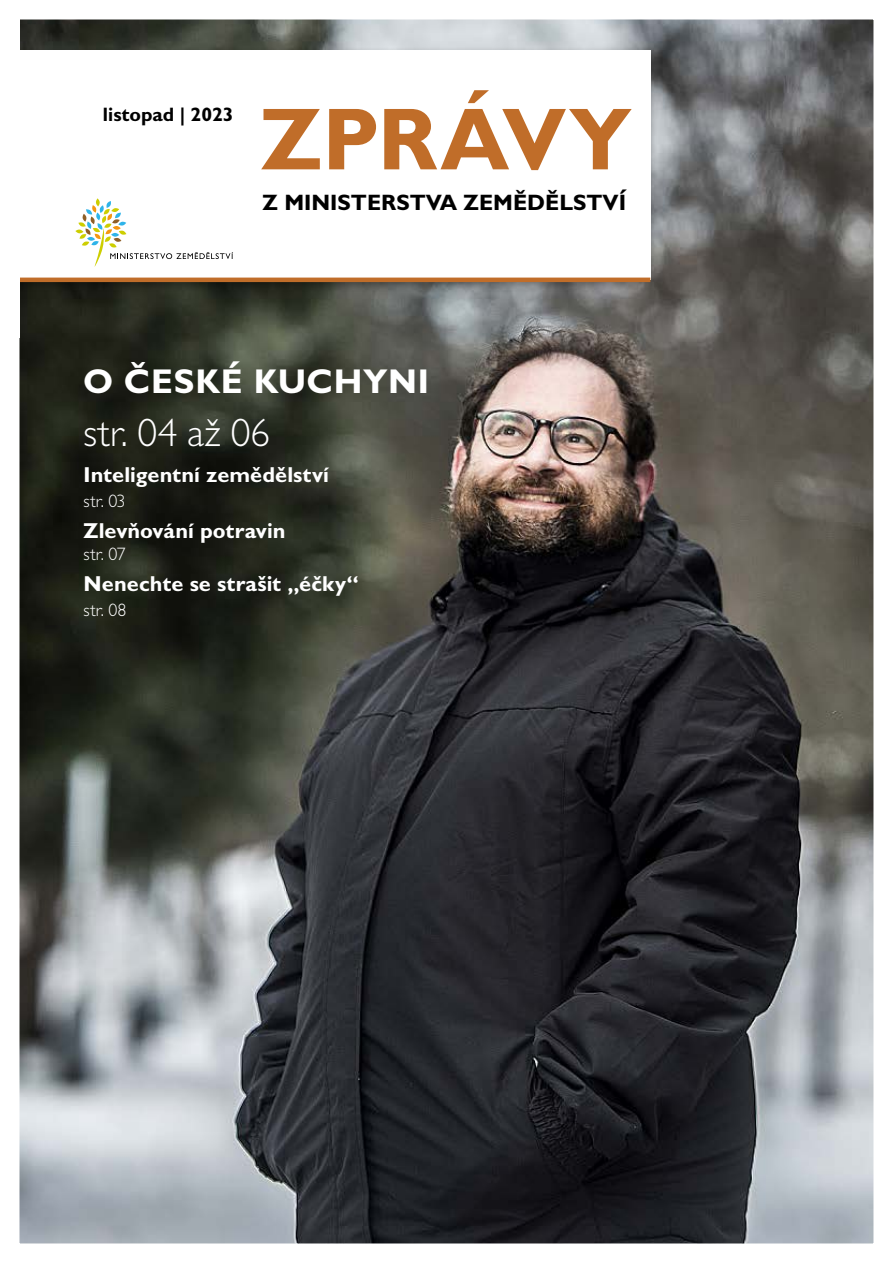
<style>
.page{position:relative;width:893px;height:1263px;background:#fff}
.page>*{position:absolute;margin:0;border:0;box-sizing:border-box;transform-origin:0 0}
.t1{font:700 88.5px "Gill Sans";letter-spacing:-.01em;color:#c06d29}
.t2{font:300 39.6px "Gill Sans MT Pro";letter-spacing:.01em;color:#fff}
.t3{font:700 34.5px "Gill Sans MT Pro";letter-spacing:.02em;color:#fff}
.t4{font:700 22.35px "Gill Sans MT Pro";color:#000}
.t5{font:700 21.75px "Gill Sans MT Pro";color:#fff}
.t6{font:700 19.5px "Gill Sans MT Pro";color:#000}
.t7{font:300 18px "Gill Sans MT Pro";color:#fff}
</style>
<div class="page">
<img style="left:21px;top:21px;width:851px;height:1221px">
<div style="left:0;top:47px;width:658px;height:246px;background:#000;opacity:.35"></div>
<div style="left:0;top:50px;width:650px;height:230px;background:#fff"></div>
<hr style="left:0;top:278px;width:650px;height:4px;background:#c06d29">
<svg style="left:78px;top:198px;width:155px;height:69px"></svg>
<div style="left:0;top:0;width:19px;height:337px;background:#fff"></div>
<p class="t6" style="left:103px;top:102px;width:132px">listopad | 2023</p>
<h1 class="t1" style="left:261px;top:86px;width:372px">ZPRÁVY</h1>
<p class="t4" style="left:263px;top:188px;width:365px">Z MINISTERSTVA ZEMĚDĚLSTVÍ</p>
<h3 class="t3" style="left:84px;top:360px;width:347px">O ČESKÉ KUCHYNI</h3>
<h2 class="t2" style="left:84px;top:409px;width:188px">str. 04 až 06</h2>
<p class="t5" style="left:84px;top:461px;width:247px">Inteligentní zemědělství</p>
<p class="t7" style="left:84px;top:490px;width:44px">str. 03</p>
<p class="t5" style="left:84px;top:517px;width:203px">Zlevňování potravin</p>
<p class="t7" style="left:84px;top:543px;width:44px">str. 07</p>
<p class="t5" style="left:84px;top:570px;width:277px">Nenechte se strašit „éčky“</p>
<p class="t7" style="left:84px;top:599px;width:44px">str. 08</p>
</div>
